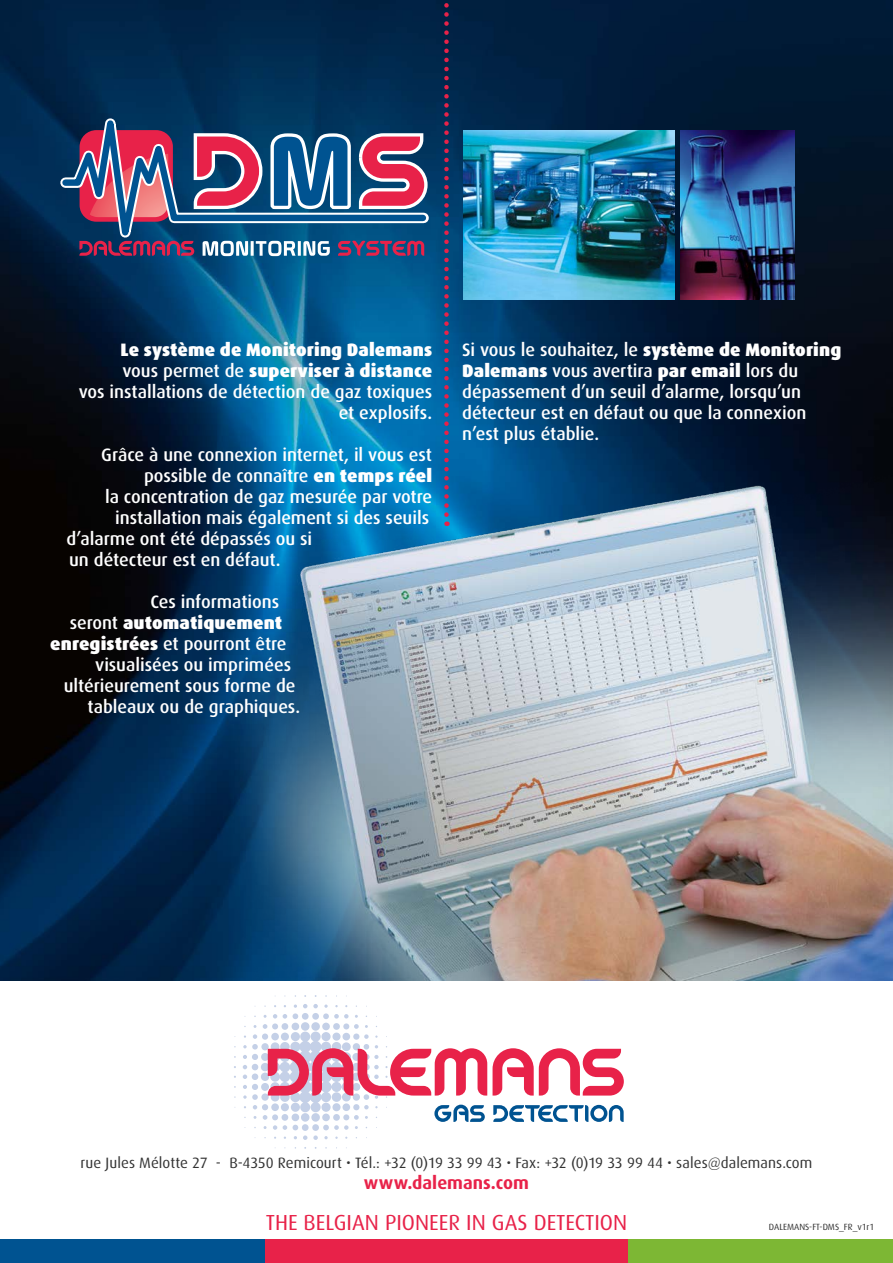
<style>
.page{position:relative;width:893px;height:1263px;background:#fff}
.page>*{position:absolute;margin:0;border:0;box-sizing:border-box;transform-origin:0 0}
.t1{font:21.75px "Dax";color:#e82249}
.t2{font:500 18px/21px "Dax";color:#fff}
.t3{font:900 18px "Dax";letter-spacing:.005em;color:#fff}
.t4{font:700 18px "Dax";color:#e82249}
.t5{font:15px "Dax";letter-spacing:.005em;color:#323232}
.t6{font:9px "Dax";color:#323232}
.s1{font-weight:500}
.s2{font-weight:900}
</style>
<div class="page">
<img style="left:0;top:0;width:893px;height:980px">
<div style="left:584px;top:1239px;width:309px;height:24px;background:#7db734"></div>
<div style="left:0;top:1239px;width:287px;height:24px;background:#005391"></div>
<div style="left:265px;top:1239px;width:362px;height:24px;background:#e82249"></div>
<svg style="left:444px;top:0;width:5px;height:337px;background:#4f315c"></svg>
<svg style="left:55px;top:53px;width:379px;height:242px;background:#013a63"></svg>
<svg style="left:59px;top:80px;width:370px;height:191px;background:#03345c"></svg>
<svg style="left:79px;top:90px;width:352px;height:176px;background:#49567c"></svg>
<img style="left:193px;top:337px;width:700px;height:643px">
<img style="left:463px;top:131px;width:212px;height:169px">
<svg style="left:493px;top:1048px;width:131px;height:47px"></svg>
<svg style="left:234px;top:995px;width:253px;height:154px"></svg>
<svg style="left:493px;top:1105px;width:131px;height:17px"></svg>
<img style="left:680px;top:131px;width:114px;height:168px">
<p class="t3" style="left:121px;top:339px;width:313px">Le système de Monitoring Dalemans</p>
<p class="t3" style="left:122px;top:360px;width:311px"><span class="s1">vous permet de</span> superviser à distance</p>
<p class="t2" style="left:79px;top:381px;width:355px">vos installations de détection de gaz toxiques</p>
<p class="t2" style="left:339px;top:402px;width:95px">et explosifs.</p>
<p class="t2" style="left:101px;top:444px;width:332px">Grâce à une connexion internet, il vous est</p>
<p class="t2" style="left:144px;top:465px;width:290px">possible de connaître <span class="s2">en temps réel</span></p>
<p class="t2" style="left:105px;top:486px;width:329px">la concentration de gaz mesurée par votre</p>
<p class="t2" style="left:66px;top:507px;width:364px;text-indent:49px">installation mais également si des seuils d’alarme ont été dépassés ou si<br>un détecteur est en défaut.</p>
<p class="t2" style="left:150px;top:591px;width:130px">Ces informations</p>
<p class="t3" style="left:70px;top:612px;width:214px"><span class="s1">seront</span> automatiquement</p>
<p class="t2" style="left:50px;top:633px;width:242px;text-align:right"><span class="s2">enregistrées</span> et pourront être visualisées ou imprimées</p>
<p class="t2" style="left:64px;top:675px;width:233px">ultérieurement sous forme de</p>
<p class="t2" style="left:88px;top:696px;width:214px">tableaux ou de graphiques.</p>
<p class="t2" style="left:462px;top:339px;width:381px">Si vous le souhaitez, le <span class="s2">système de Monitoring<br>Dalemans</span> vous avertira <span class="s2">par email</span> lors du</p>
<p class="t2" style="left:462px;top:381px;width:346px">dépassement d’un seuil d’alarme, lorsqu’un détecteur est en défaut ou que la connexion</p>
<p class="t2" style="left:462px;top:423px;width:138px">n’est plus établie.</p>
<p class="t5" style="left:81px;top:1155px;width:733px">rue Jules Mélotte 27 - B-4350 Remicourt • Tél.: +32 (0)19 33 99 43 • Fax: +32 (0)19 33 99 44 • sales@dalemans.com</p>
<p class="t4" style="left:364px;top:1173px;width:167px">www.dalemans.com</p>
<p class="t1" style="left:266px;top:1210px;width:363px">THE BELGIAN PIONEER IN GAS DETECTION</p>
<p class="t6" style="left:769px;top:1222px;width:107px">DALEMANS-FT-DMS_FR_v1r1</p>
</div>
